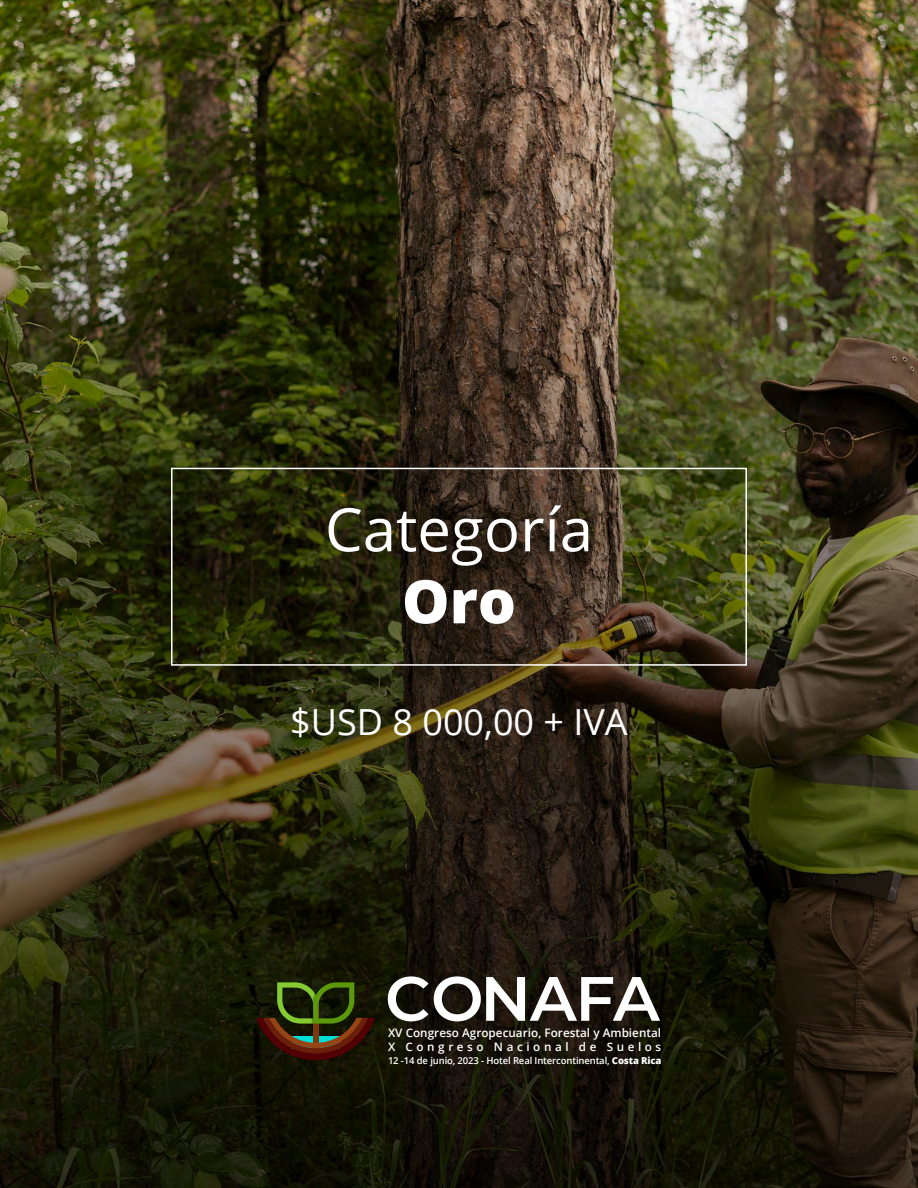
<style>
.page{position:relative;width:918px;height:1188px;background:#fff}
.page>*{position:absolute;margin:0;border:0;box-sizing:border-box;transform-origin:0 0}
.t1{font:60px "Open Sans";color:#fff}
.t2{font:800 60px "Open Sans";color:#fff}
.t3{font:36px "Open Sans";color:#fff}
.t4{font:600 11.7px "Open Sans";color:#fff}
.t5{font:600 11.7px "Open Sans";letter-spacing:.305em;color:#fff}
.t6{font:600 9.45px "Open Sans";letter-spacing:-.015em;color:#fff}
.s1{font-weight:800}
</style>
<div class="page">
<img style="left:0;top:0;width:918px;height:1188px">
<img style="left:311px;top:980px;width:45px;height:2px">
<svg style="left:256px;top:982px;width:119px;height:78px;background:#342e0c"></svg>
<svg style="left:388px;top:976px;width:272px;height:45px"></svg>
<div style="left:171px;top:468px;width:576px;height:198px;border:2px solid #fff"></div>
<h1 class="t1" style="left:325px;top:488px;width:270px">Categoría</h1>
<h1 class="t2" style="left:402px;top:556px;width:116px">Oro</h1>
<h2 class="t3" style="left:290px;top:698px;width:339px">$USD 8 000,00 + IVA</h2>
<p class="t4" style="left:388px;top:1025px;width:275px">XV Congreso Agropecuario, Forestal y Ambiental</p>
<p class="t6" style="left:388px;top:1054px;width:275px">12 -14 de junio, 2023 - Hotel Real Intercontinental, <span class="s1">Costa Rica</span></p>
<p class="t5" style="left:388px;top:1039px;width:275px">X Congreso Nacional de Suelos</p>
</div>
